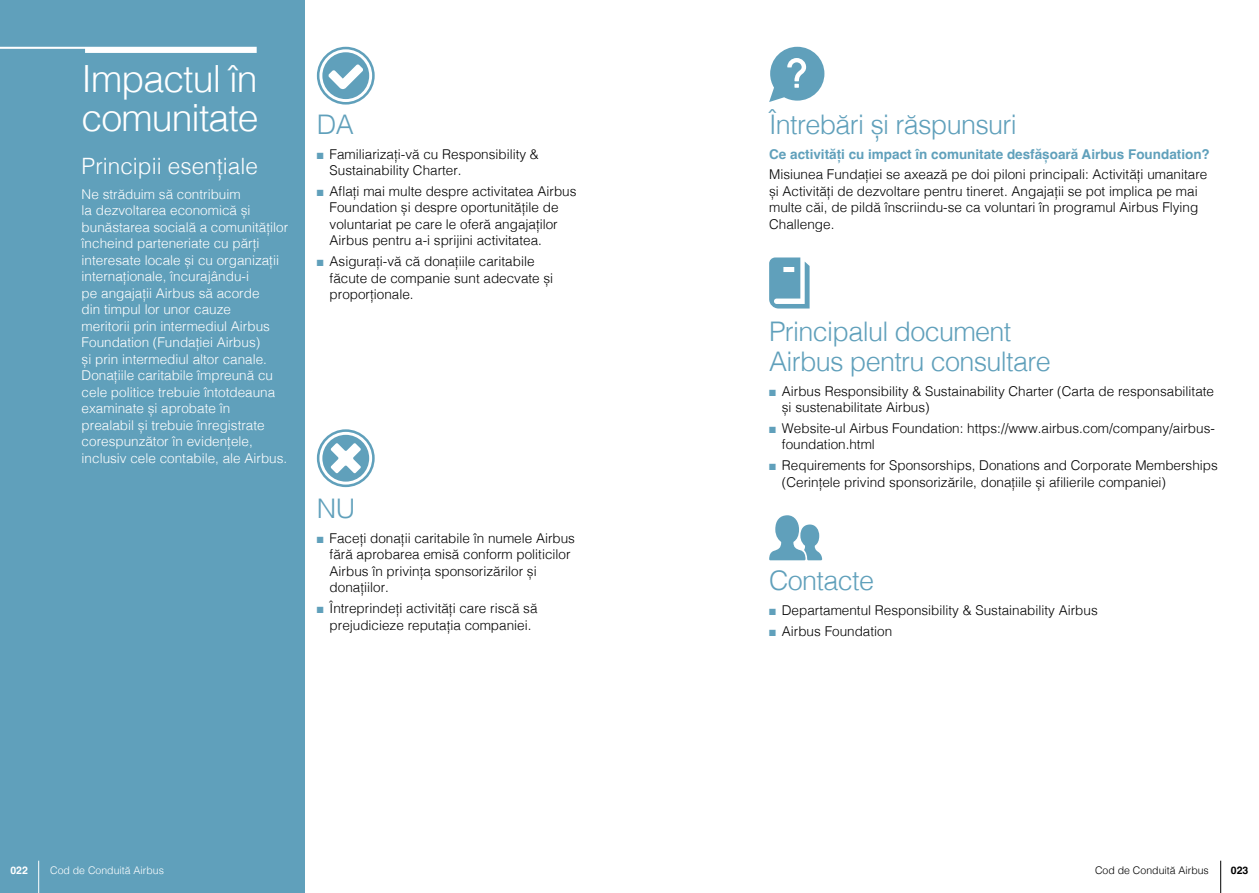
<style>
.page{position:relative;width:1259px;height:893px;background:#fff}
.page>*{position:absolute;margin:0;border:0;box-sizing:border-box;transform-origin:0 0}
.t1{font:300 37.5px/39px "Helvetica";letter-spacing:-.025em;color:#fff}
.t2{font:300 27px/30px "Helvetica";letter-spacing:-.025em;color:#60a0bb}
.t3{font:300 22.5px "Helvetica";color:#fff}
.t4{font:300 13.5px/16.5px "Helvetica";color:#000}
.t5{font:300 13.5px/16.5px "Helvetica";color:#fff}
.t6{font:700 13.5px "Helvetica";color:#60a0bb}
.t7{font:300 10.5px "Helvetica";color:#fff}
.t8{font:300 10.5px "Helvetica";color:#000}
.t9{font:700 10.5px "Helvetica";color:#fff}
.t10{font:700 10.5px "Helvetica";color:#000}
.s1{color:#60a0bb}
</style>
<div class="page">
<div style="left:0;top:0;width:304px;height:893px;background:#60a0bb"></div>
<svg style="left:769px;top:257px;width:40px;height:52px"></svg>
<svg style="left:769px;top:515px;width:53px;height:45px"></svg>
<svg style="left:0;top:47px;width:257px;height:6px"></svg>
<svg style="left:317px;top:47px;width:58px;height:58px"></svg>
<svg style="left:317px;top:429px;width:58px;height:58px"></svg>
<svg style="left:769px;top:47px;width:55px;height:55px"></svg>
<hr style="left:38px;top:861px;width:1px;height:32px;background:#fff">
<hr style="left:1220px;top:861px;width:1px;height:32px;background:#000">
<h1 class="t1" style="left:82px;top:56px;width:179px">Impactul în comunitate</h1>
<h3 class="t3" style="left:82px;top:146px;width:178px">Principii esențiale</h3>
<p class="t5" style="left:82px;top:185px;width:208px">Ne străduim să contribuim<br>la dezvoltarea economică și bunăstarea socială a comunităților încheind parteneriate cu părți interesate locale și cu organizații internaționale, încurajându-i<br>pe angajații Airbus să acorde<br>din timpul lor unor cauze<br>meritorii prin intermediul Airbus<br>Foundation (Fundației Airbus)<br>și prin intermediul altor canale.<br>Donațiile caritabile împreună cu cele politice trebuie întotdeauna examinate și aprobate în<br>prealabil și trebuie înregistrate corespunzător în evidențele, inclusiv cele contabile, ale Airbus.</p>
<h2 class="t2" style="left:317px;top:107px;width:38px">DA</h2>
<p class="t4" style="left:330px;top:145px;width:211px;text-indent:-13px"><span class="s1">■</span> Familiarizați-vă cu Responsibility &amp;<br>Sustainability Charter.</p>
<p class="t4" style="left:330px;top:182px;width:248px;text-indent:-13px"><span class="s1">■</span> Aflați mai multe despre activitatea Airbus Foundation și despre oportunitățile de voluntariat pe care le oferă angajaților Airbus pentru a-i sprijini activitatea.</p>
<p class="t4" style="left:330px;top:252px;width:225px;text-indent:-13px"><span class="s1">■</span> Asigurați-vă că donațiile caritabile făcute de companie sunt adecvate și proporționale.</p>
<h2 class="t2" style="left:317px;top:491px;width:40px">NU</h2>
<p class="t4" style="left:330px;top:529px;width:247px;text-indent:-13px"><span class="s1">■</span> Faceți donații caritabile în numele Airbus fără aprobarea emisă conform politicilor Airbus în privința sponsorizărilor și donațiilor.</p>
<p class="t4" style="left:317px;top:599px;width:222px;text-align:center"><span class="s1">■</span> Întreprindeți activități care riscă să prejudicieze reputația companiei.</p>
<h2 class="t2" style="left:769px;top:107px;width:249px">Întrebări și răspunsuri</h2>
<p class="t6" style="left:769px;top:146px;width:442px">Ce activități cu impact în comunitate desfășoară Airbus Foundation?</p>
<p class="t4" style="left:769px;top:165px;width:440px">Misiunea Fundației se axează pe doi piloni principali: Activități umanitare și Activități de dezvoltare pentru tineret. Angajații se pot implica pe mai multe căi, de pildă înscriindu-se ca voluntari în programul Airbus Flying Challenge.</p>
<h2 class="t2" style="left:769px;top:314px;width:283px">Principalul document<br>Airbus pentru consultare</h2>
<p class="t4" style="left:782px;top:382px;width:434px;text-indent:-13px"><span class="s1">■</span> Airbus Responsibility &amp; Sustainability Charter (Carta de responsabilitate și sustenabilitate Airbus)</p>
<p class="t4" style="left:782px;top:419px;width:434px;text-indent:-13px"><span class="s1">■</span> Website-ul Airbus Foundation: https://www.airbus.com/company/airbus&shy;foundation.html</p>
<p class="t4" style="left:782px;top:456px;width:437px;text-indent:-13px"><span class="s1">■</span> Requirements for Sponsorships, Donations and Corporate Memberships (Cerințele privind sponsorizările, donațiile și afilierile companiei)</p>
<h2 class="t2" style="left:769px;top:564px;width:106px">Contacte</h2>
<p class="t4" style="left:769px;top:601px;width:330px"><span class="s1">■</span> Departamentul Responsibility &amp; Sustainability Airbus</p>
<p class="t4" style="left:769px;top:622px;width:125px"><span class="s1">■</span> Airbus Foundation</p>
<p class="t9" style="left:10px;top:864px;width:19px">022</p>
<p class="t7" style="left:50px;top:862px;width:115px">Cod de Conduită Airbus</p>
<p class="t8" style="left:1095px;top:862px;width:115px">Cod de Conduită Airbus</p>
<p class="t10" style="left:1230px;top:864px;width:19px">023</p>
</div>
